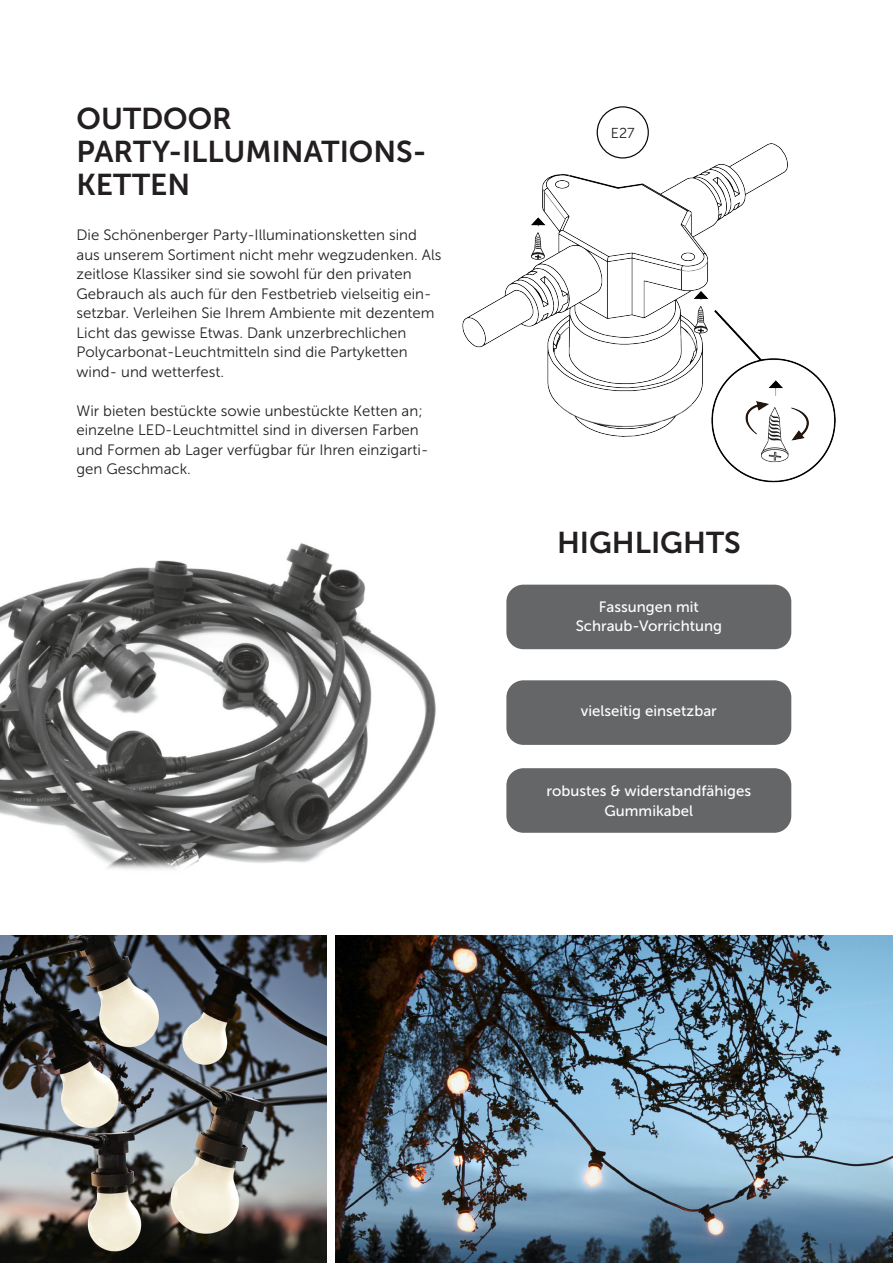
<style>
.page{position:relative;width:893px;height:1263px;background:#fff}
.page>*{position:absolute;margin:0;border:0;box-sizing:border-box;transform-origin:0 0}
.Hinweis{font:30px/33px "Museo Sans 700";color:#231f20}
.Hinweis-2{font:15px/19.5px "Museo Sans 300";color:#231f20}
.Hinweis-3{font:15px/19.5px "Museo Sans 500";color:#fff;text-align:center}
.Tabelle_Kopfzeile{font:14.4px "Museo Sans 300";color:#231f20}
</style>
<div class="page">
<img style="left:462px;top:143px;width:373px;height:340px">
<svg style="left:567px;top:188px;width:111px;height:64px"></svg>
<div style="left:506px;top:585px;width:285px;height:64px;background:#646668;border-radius:17px"></div>
<div style="left:506px;top:680px;width:285px;height:65px;background:#646668;border-radius:17px"></div>
<div style="left:506px;top:768px;width:285px;height:65px;background:#646668;border-radius:17px"></div>
<img style="left:335px;top:935px;width:558px;height:328px">
<img style="left:0;top:935px;width:327px;height:328px">
<img style="left:0;top:543px;width:436px;height:327px">
<div style="left:597px;top:107px;width:51px;height:51px;background:#fff;border-radius:50%"></div>
<div style="left:597px;top:106px;width:52px;height:53px;border:1px solid #030505;border-radius:50%"></div>
<p class="Hinweis" style="left:77px;top:102px;width:352px">OUTDOOR<br>PARTY-ILLUMINATIONS-<br>KETTEN</p>
<p class="Hinweis-2" style="left:77px;top:225px;width:366px">Die Schönenberger Party-Illuminationsketten sind aus unserem Sortiment nicht mehr wegzudenken. Als zeitlose Klassiker sind sie sowohl für den privaten Gebrauch als auch für den Festbetrieb vielseitig ein&shy;setzbar. Verleihen Sie Ihrem Ambiente mit dezentem Licht das gewisse Etwas. Dank unzerbrechlichen Polycarbonat-Leuchtmitteln sind die Partyketten wind- und wetterfest.</p>
<p class="Hinweis-2" style="left:77px;top:401px;width:353px">Wir bieten bestückte sowie unbestückte Ketten an; einzelne LED-Leuchtmittel sind in diversen Farben und Formen ab Lager verfügbar für Ihren einzigarti&shy;gen Geschmack.</p>
<p class="Tabelle_Kopfzeile" style="left:611px;top:125px;width:25px">E27</p>
<p class="Hinweis" style="left:557px;top:526px;width:185px">HIGHLIGHTS</p>
<p class="Hinweis-3" style="left:576px;top:597px;width:148px">Fassungen mit<br>Schraub-Vorrichtung</p>
<p class="Hinweis-3" style="left:581px;top:701px;width:138px">vielseitig einsetzbar</p>
<p class="Hinweis-3" style="left:546px;top:781px;width:206px">robustes &amp; widerstandfähiges<br>Gummikabel</p>
</div>
